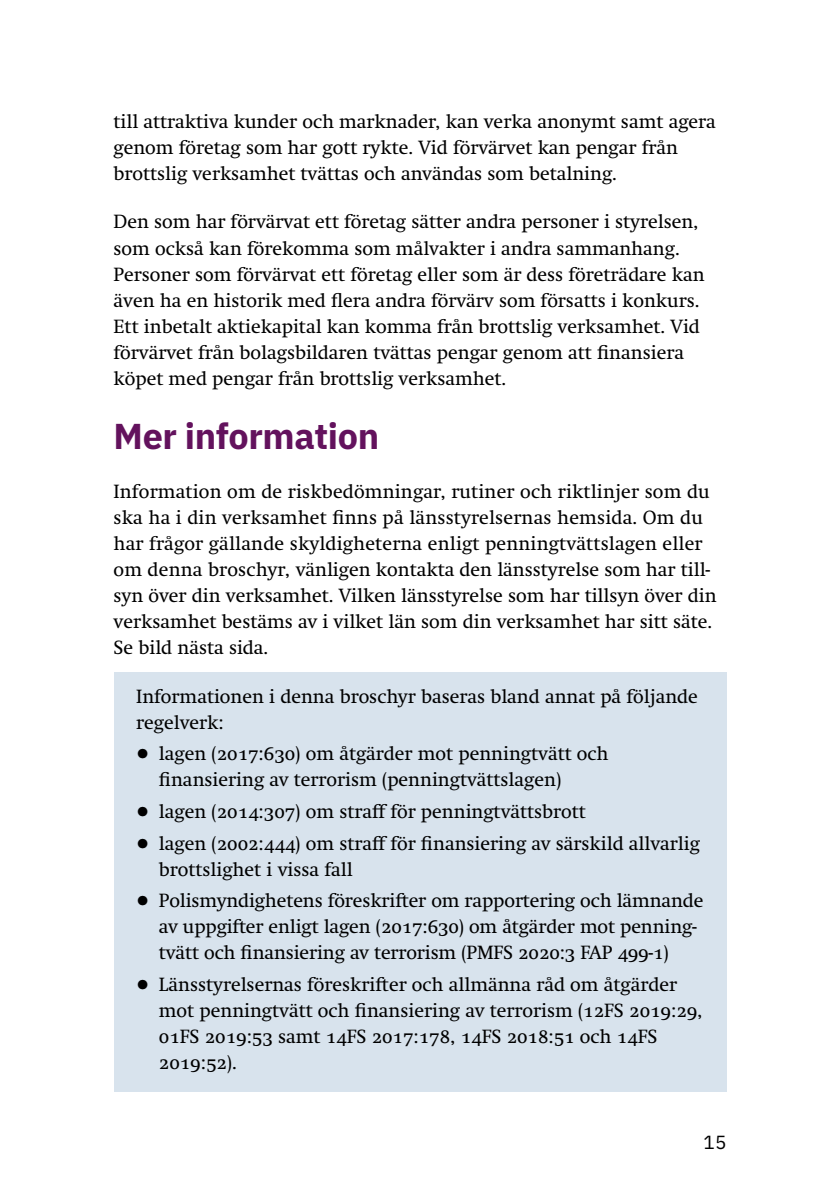
<style>
.page{position:relative;width:840px;height:1191px;background:#fff}
.page>*{position:absolute;margin:0;border:0;box-sizing:border-box;transform-origin:0 0}
.Rubrik_1{font:700 36px "Jmpblb IBM Plex Sans";letter-spacing:-.01em;color:#63125d}
.Brödtext{font:19px/26px "Sfsbnf Nu Swift";color:#000}
.t1{font:19px "Vbsbpy IBM Plex Sans";color:#000}
.s1{font-family:"Nrxkbh Nu Swift";font-weight:700;font-size:26px}
</style>
<div class="page">
<div style="left:113px;top:672px;width:613px;height:420px;background:#d8e3ed"></div>
<p class="Brödtext" style="left:113px;top:108px;width:603px">till attraktiva kunder och marknader, kan verka anonymt samt agera genom företag som har gott rykte. Vid förvärvet kan pengar från brottslig verksamhet tvättas och användas som betalning.</p>
<p class="Brödtext" style="left:113px;top:209px;width:592px">Den som har förvärvat ett företag sätter andra personer i styrelsen, som också kan förekomma som målvakter i andra sammanhang.<br>Personer som förvärvat ett företag eller som är dess företrädare kan även ha en historik med flera andra förvärv som försatts i konkurs.<br>Ett inbetalt aktiekapital kan komma från brottslig verksamhet. Vid förvärvet från bolagsbildaren tvättas pengar genom att finansiera köpet med pengar från brottslig verksamhet.</p>
<h1 class="Rubrik_1" style="left:113px;top:408px;width:267px">Mer information</h1>
<p class="Brödtext" style="left:113px;top:478px;width:604px">Information om de riskbedömningar, rutiner och riktlinjer som du ska ha i din verksamhet finns på länsstyrelsernas hemsida. Om du har frågor gällande skyldigheterna enligt penningtvättslagen eller om denna broschyr, vänligen kontakta den länsstyrelse som har till&shy;syn över din verksamhet. Vilken länsstyrelse som har tillsyn över din verksamhet bestäms av i vilket län som din verksamhet har sitt säte.<br>Se bild nästa sida.</p>
<p class="Brödtext" style="left:136px;top:683px;width:563px">Informationen i denna broschyr baseras bland annat på följande regelverk:</p>
<p class="Brödtext" style="left:159px;top:741px;width:451px;text-indent:-23px"><span class="s1">•</span> lagen (2017:630) om åtgärder mot penningtvätt och finansiering av terrorism (penningtvättslagen)</p>
<p class="Brödtext" style="left:136px;top:798px;width:451px"><span class="s1">•</span> lagen (2014:307) om straff för penningtvättsbrott</p>
<p class="Brödtext" style="left:159px;top:830px;width:542px;text-indent:-23px"><span class="s1">•</span> lagen (2002:444) om straff för finansiering av särskild allvarlig brottslighet i vissa fall</p>
<p class="Brödtext" style="left:159px;top:888px;width:545px;text-indent:-23px"><span class="s1">•</span> Polismyndighetens föreskrifter om rapportering och lämnande av uppgifter enligt lagen (2017:630) om åtgärder mot penning&shy;tvätt och finansiering av terrorism (PMFS 2020:3 FAP 499-1)</p>
<p class="Brödtext" style="left:159px;top:971px;width:545px;text-indent:-23px"><span class="s1">•</span> Länsstyrelsernas föreskrifter och allmänna råd om åtgärder mot penningtvätt och finansiering av terrorism (12FS 2019:29, 01FS 2019:53 samt 14FS 2017:178, 14FS 2018:51 och 14FS 2019:52).</p>
<p class="t1" style="left:703px;top:1127px;width:24px">15</p>
</div>
